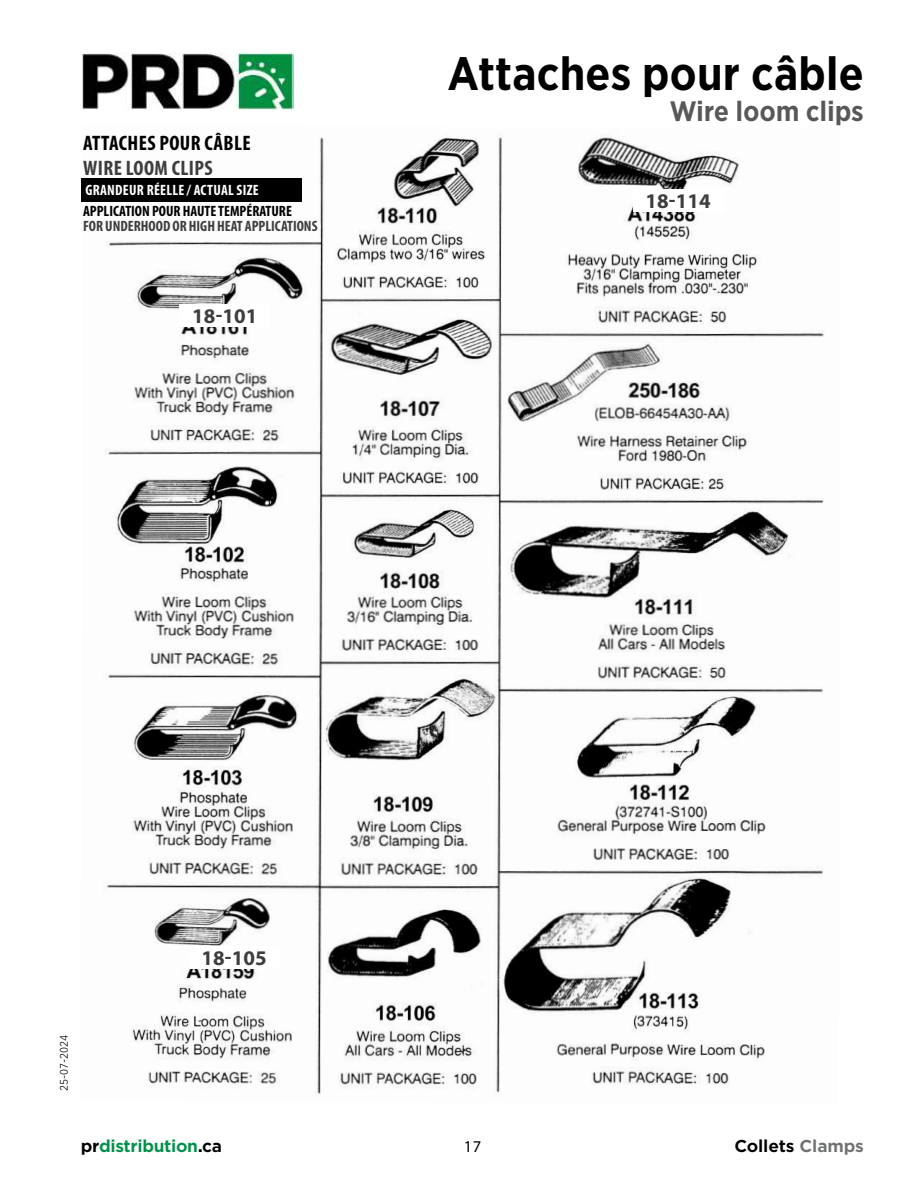
<style>
.page{position:relative;width:918px;height:1188px;background:#fff}
.page>*{position:absolute;margin:0;border:0;box-sizing:border-box;transform-origin:0 0}
.t1{font:700 45px "Gotham Narrow Office";letter-spacing:-.01em;color:#000}
.t2{font:700 27px "Gotham Narrow Office";letter-spacing:-.01em;color:#58585a}
.t3{font:700 condensed 21px "Myriad Pro";letter-spacing:.02em;color:#000}
.t4{font:700 condensed 21px "Myriad Pro";letter-spacing:.02em;color:#3e3d40}
.t5{font:700 20.85px "Myriad Pro";color:#3e3d40}
.t6{font:700 16.5px "Gotham Office";letter-spacing:-.02em;color:#009149}
.t7{font:700 16.5px "Gotham Office";letter-spacing:-.01em;color:#000}
.t8{font:16.5px "Myriad Pro";color:#000}
.t9{font:700 condensed 15px "Myriad Pro";color:#3e3d40}
.t10{font:700 condensed 15px "Myriad Pro";color:#000}
.t11{font:700 condensed 15px "Myriad Pro";letter-spacing:.02em;color:#fff}
.t12{font:10.5px "Gotham Narrow Office";color:#000}
.s1{color:#000}
.s2{color:#707172}
</style>
<div class="page">
<img style="left:82px;top:53px;width:211px;height:56px">
<img style="left:81px;top:135px;width:743px;height:959px">
<div style="left:82px;top:178px;width:220px;height:23px;background:#000"></div>
<div style="left:633px;top:189px;width:90px;height:23px;background:#fff"></div>
<div style="left:180px;top:304px;width:90px;height:23px;background:#fff"></div>
<div style="left:189px;top:946px;width:90px;height:23px;background:#fff"></div>
<h3 class="t3" style="left:83px;top:130px;width:169px">ATTACHES POUR CÂBLE</h3>
<h3 class="t4" style="left:83px;top:155px;width:131px">WIRE LOOM CLIPS</h3>
<p class="t10" style="left:83px;top:202px;width:210px">APPLICATION POUR HAUTE TEMPÉRATURE</p>
<p class="t9" style="left:83px;top:217px;width:236px">FOR UNDERHOOD OR HIGH HEAT APPLICATIONS</p>
<p class="t11" style="left:85px;top:180px;width:175px">GRANDEUR RÉELLE / ACTUAL SIZE</p>
<h3 class="t5" style="left:192px;top:303px;width:67px">18-101</h3>
<h1 class="t1" style="left:447px;top:43px;width:418px">Attaches pour câble</h1>
<h2 class="t2" style="left:669px;top:93px;width:196px">Wire loom clips</h2>
<h3 class="t5" style="left:646px;top:188px;width:67px">18-114</h3>
<h3 class="t5" style="left:202px;top:945px;width:67px">18-105</h3>
<p class="t12" style="left:57px;top:1091px;width:58px;rotate:-90deg">25-07-2024</p>
<p class="t6" style="left:81px;top:1135px;width:143px"><span class="s1">pr</span>distribution<span class="s1">.ca</span></p>
<p class="t8" style="left:464px;top:1136px;width:19px">17</p>
<p class="t7" style="left:734px;top:1135px;width:131px">Collets <span class="s2">Clamps</span></p>
</div>
